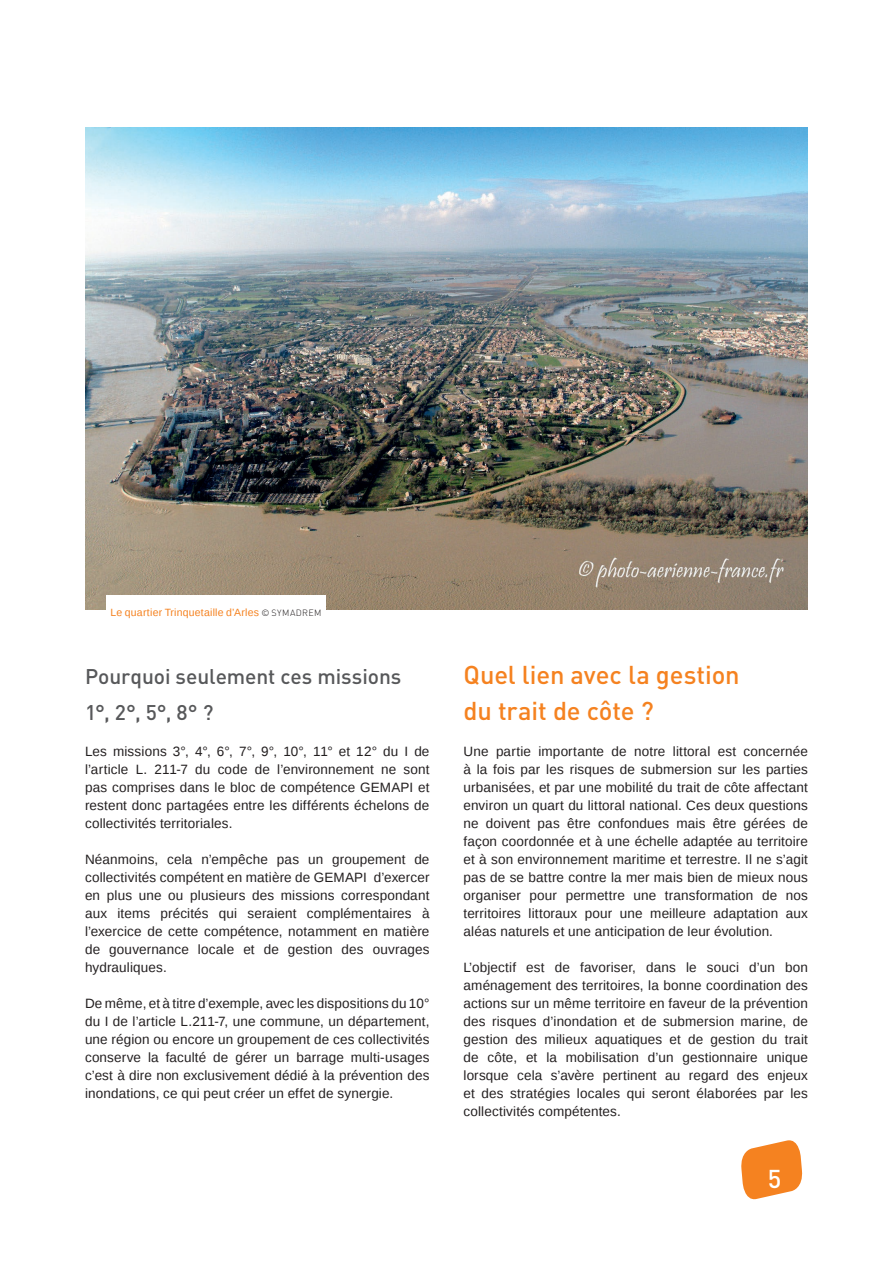
<style>
.page{position:relative;width:893px;height:1263px;background:#fff}
.page>*{position:absolute;margin:0;border:0;box-sizing:border-box;transform-origin:0 0}
.TEXTE_COURANT{font:500 25.5px/36px "DIN";letter-spacing:-.005em;color:#f58220}
.t1{font:500 25.5px "DIN";color:#fff}
.TEXTE_COURANT-2{font:500 21px "DIN";letter-spacing:-.005em;color:#57585a}
.TEXTE_COURANT-3{font:13.5px/18px "Liberation Sans";letter-spacing:.01em;color:#231f20;text-align:justify}
.TEXTE_COURANT-4{font:10.5px "Liberation Sans";letter-spacing:.02em;color:#f58220}
.s1{font-family:"DIN";font-weight:300;font-size:9px;color:#231f20}
</style>
<div class="page">
<svg style="left:741px;top:1140px;width:61px;height:60px"></svg>
<img style="left:85px;top:128px;width:722px;height:481px">
<div style="left:106px;top:595px;width:220px;height:35px;background:#fff"></div>
<p class="TEXTE_COURANT-4" style="left:111px;top:607px;width:212px">Le quartier Trinquetaille d’Arles <span class="s1">© SYMADREM</span></p>
<p class="TEXTE_COURANT-2" style="left:85px;top:663px;width:318px">Pourquoi seulement ces missions</p>
<p class="TEXTE_COURANT-2" style="left:85px;top:699px;width:130px">1°, 2°, 5°, 8° ?</p>
<p class="TEXTE_COURANT-3" style="left:85px;top:743px;width:346px">Les missions 3°, 4°, 6°, 7°, 9°, 10°, 11° et 12° du I de l’article L. 211-7 du code de l’environnement ne sont pas comprises dans le bloc de compétence GEMAPI et restent donc partagées entre les différents échelons de collectivités territoriales.</p>
<p class="TEXTE_COURANT-3" style="left:85px;top:851px;width:346px">Néanmoins, cela n’empêche pas un groupement de collectivités compétent en matière de GEMAPI d’exercer en plus une ou plusieurs des missions correspondant aux items précités qui seraient complémentaires à l’exercice de cette compétence, notamment en matière de gouvernance locale et de gestion des ouvrages hydrauliques.</p>
<p class="TEXTE_COURANT-3" style="left:85px;top:995px;width:346px">De même, et à titre d’exemple, avec les dispositions du 10° du I de l’article L.211-7, une commune, un département, une région ou encore un groupement de ces collectivités conserve la faculté de gérer un barrage multi-usages c’est à dire non exclusivement dédié à la prévention des inondations, ce qui peut créer un effet de synergie.</p>
<p class="TEXTE_COURANT" style="left:463px;top:656px;width:278px">Quel lien avec la gestion du trait de côte ?</p>
<p class="TEXTE_COURANT-3" style="left:463px;top:743px;width:346px">Une partie importante de notre littoral est concernée à la fois par les risques de submersion sur les parties urbanisées, et par une mobilité du trait de côte affectant environ un quart du littoral national. Ces deux questions ne doivent pas être confondues mais être gérées de façon coordonnée et à une échelle adaptée au territoire et à son environnement maritime et terrestre. Il ne s’agit pas de se battre contre la mer mais bien de mieux nous organiser pour permettre une transformation de nos territoires littoraux pour une meilleure adaptation aux aléas naturels et une anticipation de leur évolution.</p>
<p class="TEXTE_COURANT-3" style="left:463px;top:959px;width:346px">L’objectif est de favoriser, dans le souci d’un bon aménagement des territoires, la bonne coordination des actions sur un même territoire en faveur de la prévention des risques d’inondation et de submersion marine, de gestion des milieux aquatiques et de gestion du trait de côte, et la mobilisation d’un gestionnaire unique lorsque cela s’avère pertinent au regard des enjeux et des stratégies locales qui seront élaborées par les collectivités compétentes.</p>
<h1 class="t1" style="left:768px;top:1163px;width:15px">5</h1>
</div>
